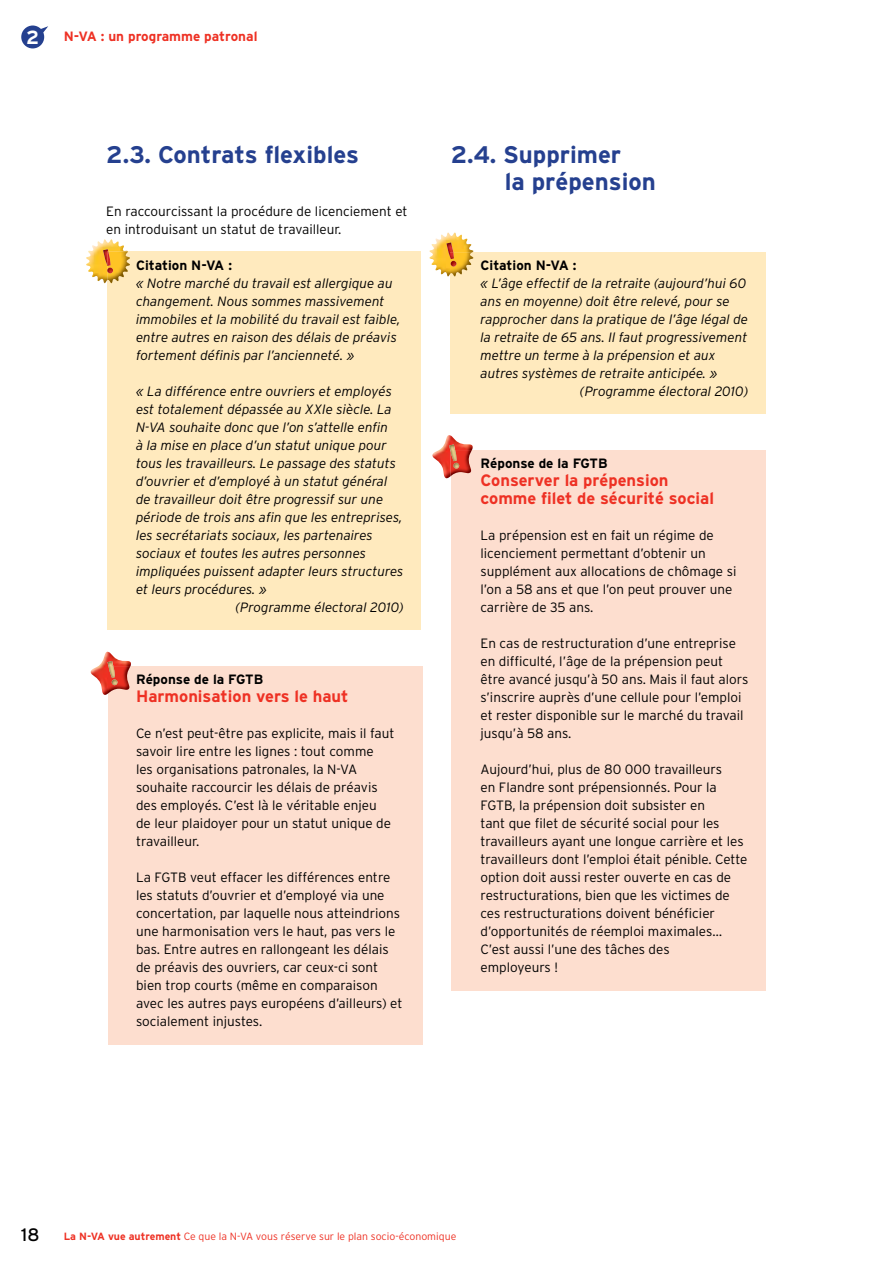
<style>
.page{position:relative;width:893px;height:1263px;background:#fff}
.page>*{position:absolute;margin:0;border:0;box-sizing:border-box;transform-origin:0 0}
.t1{font:700 24px/27px "Interstate";color:#25408f}
.t2{font:700 19.05px "Interstate";color:#fff}
.t3{font:18px "Interstate";color:#000}
.t4{font:700 16.5px/18px "Interstate";color:#ee3124}
.t5{font:300 13.5px/18px "Interstate";color:#000}
.t6{font:italic 300 13.5px/18px "Interstate";color:#000}
.t7{font:700 13.5px "Interstate";color:#000}
.t8{font:700 13.5px "Interstate";color:#ee3124}
.t9{font:300 10.5px "Interstate";color:#ee3124}
.s1{font-weight:700}
</style>
<div class="page">
<svg style="left:21px;top:26px;width:27px;height:22px"></svg>
<div style="left:108px;top:666px;width:315px;height:378px;background:#fddecf"></div>
<img style="left:91px;top:652px;width:40px;height:43px">
<img style="left:108px;top:666px;width:22px;height:27px">
<svg style="left:107px;top:661px;width:6px;height:5px"></svg>
<img style="left:108px;top:666px;width:9px;height:19px">
<div style="left:451px;top:450px;width:314px;height:540px;background:#fddecf"></div>
<img style="left:432px;top:435px;width:41px;height:43px">
<img style="left:451px;top:450px;width:21px;height:26px">
<svg style="left:449px;top:444px;width:6px;height:8px"></svg>
<img style="left:451px;top:450px;width:8px;height:19px">
<div style="left:450px;top:252px;width:315px;height:162px;background:#ffeabe"></div>
<img style="left:429px;top:233px;width:44px;height:43px">
<img style="left:450px;top:252px;width:23px;height:24px">
<img style="left:446px;top:242px;width:7px;height:15px">
<img style="left:450px;top:252px;width:6px;height:15px">
<div style="left:107px;top:251px;width:314px;height:379px;background:#ffeabe"></div>
<img style="left:86px;top:239px;width:42px;height:44px">
<img style="left:107px;top:251px;width:23px;height:32px">
<img style="left:103px;top:249px;width:5px;height:16px">
<img style="left:107px;top:251px;width:4px;height:15px">
<svg style="left:107px;top:268px;width:6px;height:5px"></svg>
<h2 class="t2" style="left:26px;top:26px;width:14px">2</h2>
<p class="t8" style="left:64px;top:28px;width:195px">N-VA : un programme patronal</p>
<h1 class="t1" style="left:106px;top:141px;width:254px">2.3. Contrats flexibles</h1>
<p class="t5" style="left:106px;top:202px;width:303px">En raccourcissant la procédure de licenciement et en introduisant un statut de travailleur.</p>
<p class="t7" style="left:136px;top:257px;width:97px">Citation N-VA :</p>
<p class="t6" style="left:136px;top:274px;width:266px">« Notre marché du travail est allergique au changement. Nous sommes massivement immobiles et la mobilité du travail est faible, entre autres en raison des délais de préavis fortement définis par l’ancienneté. »</p>
<p class="t6" style="left:136px;top:382px;width:257px">« La différence entre ouvriers et employés</p>
<p class="t6" style="left:136px;top:400px;width:257px">est totalement dépassée au XXIe siècle. La</p>
<p class="t6" style="left:136px;top:418px;width:254px">N-VA souhaite donc que l’on s’attelle enfin</p>
<p class="t6" style="left:136px;top:436px;width:252px">à la mise en place d’un statut unique pour</p>
<p class="t6" style="left:136px;top:454px;width:261px">tous les travailleurs. Le passage des statuts</p>
<p class="t6" style="left:136px;top:472px;width:253px">d’ouvrier et d’employé à un statut général</p>
<p class="t6" style="left:136px;top:490px;width:249px">de travailleur doit être progressif sur une</p>
<p class="t6" style="left:136px;top:508px;width:268px">période de trois ans afin que les entreprises,</p>
<p class="t6" style="left:136px;top:526px;width:238px">les secrétariats sociaux, les partenaires</p>
<p class="t6" style="left:136px;top:544px;width:232px">sociaux et toutes les autres personnes</p>
<p class="t6" style="left:136px;top:562px;width:269px">impliquées puissent adapter leurs structures</p>
<p class="t6" style="left:136px;top:580px;width:132px">et leurs procédures. »</p>
<p class="t6" style="left:236px;top:598px;width:170px">(Programme électoral 2010)</p>
<p class="t7" style="left:136px;top:671px;width:129px">Réponse de la FGTB</p>
<p class="t4" style="left:136px;top:687px;width:214px">Harmonisation vers le haut</p>
<p class="t5" style="left:136px;top:724px;width:260px">Ce n’est peut-être pas explicite, mais il faut savoir lire entre les lignes : tout comme<br>les organisations patronales, la N-VA souhaite raccourcir les délais de préavis des employés. C’est là le véritable enjeu de leur plaidoyer pour un statut unique de travailleur.</p>
<p class="t5" style="left:136px;top:868px;width:268px">La FGTB veut effacer les différences entre les statuts d’ouvrier et d’employé via une concertation, par laquelle nous atteindrions une harmonisation vers le haut, pas vers le bas. Entre autres en rallongeant les délais de préavis des ouvriers, car ceux-ci sont bien trop courts (même en comparaison avec les autres pays européens d’ailleurs) et socialement injustes.</p>
<h1 class="t1" style="left:505px;top:141px;width:153px;text-indent:-54px">2.4. Supprimer<br>la prépension</h1>
<p class="t7" style="left:480px;top:257px;width:97px">Citation N-VA :</p>
<p class="t6" style="left:480px;top:274px;width:267px">« L’âge effectif de la retraite (aujourd’hui 60</p>
<p class="t6" style="left:480px;top:292px;width:251px">ans en moyenne) doit être relevé, pour se</p>
<p class="t6" style="left:480px;top:310px;width:269px">rapprocher dans la pratique de l’âge légal de</p>
<p class="t6" style="left:480px;top:328px;width:268px">la retraite de 65 ans. Il faut progressivement</p>
<p class="t6" style="left:480px;top:346px;width:237px">mettre un terme à la prépension et aux</p>
<p class="t6" style="left:480px;top:364px;width:238px">autres systèmes de retraite anticipée. »</p>
<p class="t6" style="left:580px;top:382px;width:170px">(Programme électoral 2010)</p>
<p class="t7" style="left:480px;top:455px;width:129px">Réponse de la FGTB</p>
<p class="t4" style="left:480px;top:471px;width:235px">Conserver la prépension comme filet de sécurité social</p>
<p class="t5" style="left:480px;top:526px;width:257px">La prépension est en fait un régime de licenciement permettant d’obtenir un supplément aux allocations de chômage si l’on a 58 ans et que l’on peut prouver une carrière de 35 ans.</p>
<p class="t5" style="left:480px;top:634px;width:269px">En cas de restructuration d’une entreprise en difficulté, l’âge de la prépension peut être avancé jusqu’à 50 ans. Mais il faut alors s’inscrire auprès d’une cellule pour l’emploi et rester disponible sur le marché du travail jusqu’à 58 ans.</p>
<p class="t5" style="left:480px;top:760px;width:268px">Aujourd’hui, plus de 80 000 travailleurs<br>en Flandre sont prépensionnés. Pour la FGTB, la prépension doit subsister en<br>tant que filet de sécurité social pour les travailleurs ayant une longue carrière et les travailleurs dont l’emploi était pénible. Cette option doit aussi rester ouverte en cas de restructurations, bien que les victimes de ces restructurations doivent bénéficier d’opportunités de réemploi maximales… C’est aussi l’une des tâches des<br>employeurs !</p>
<h3 class="t3" style="left:21px;top:1224px;width:20px">18</h3>
<p class="t9" style="left:64px;top:1230px;width:394px"><span class="s1">La N-VA vue autrement</span> Ce que la N-VA vous réserve sur le plan socio-économique</p>
</div>
